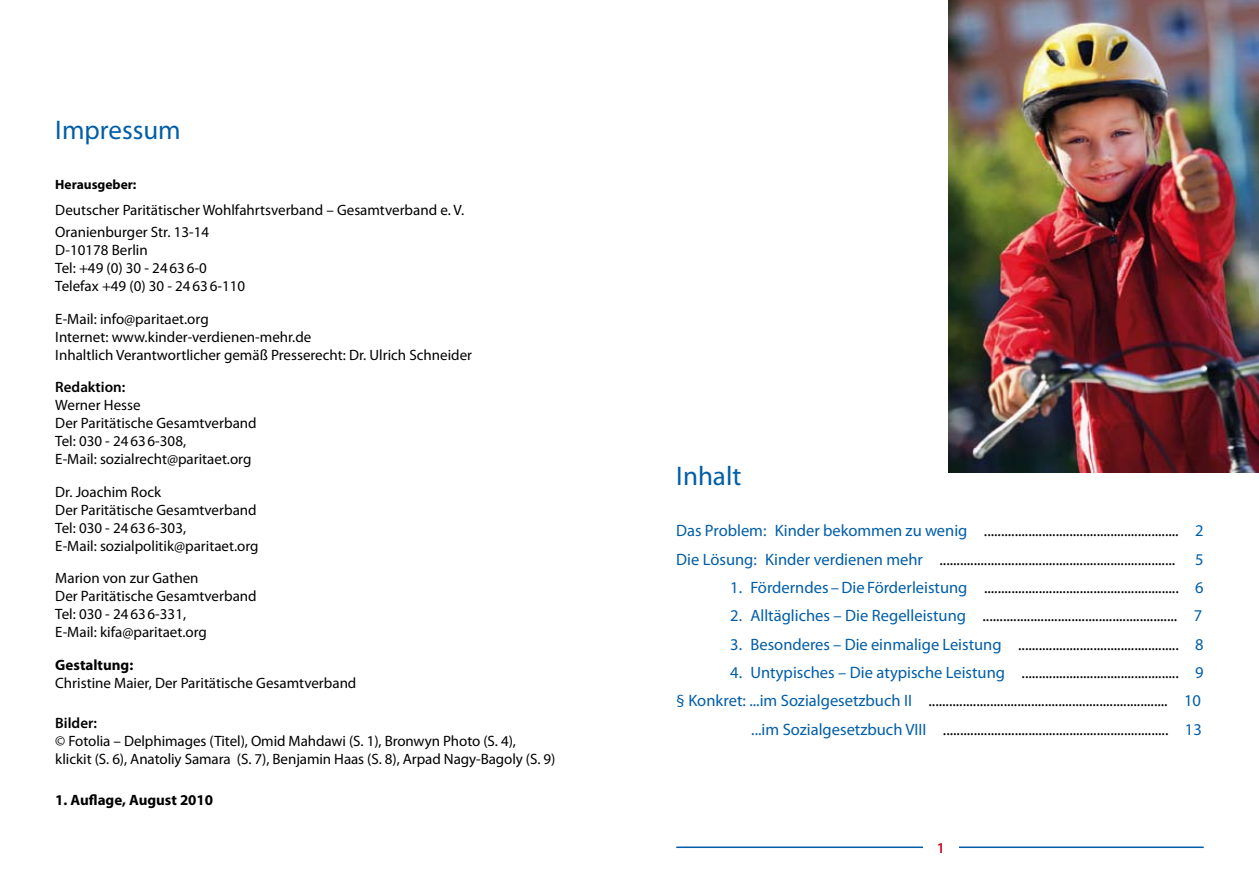
<style>
.page{position:relative;width:1259px;height:893px;background:#fff}
.page>*{position:absolute;margin:0;border:0;box-sizing:border-box;transform-origin:0 0}
.t1{font:27px "Myriad Pro";color:#005ea8}
.t2{font:16.5px/28.3px "Myriad Pro";color:#000}
.t3{font:15px/18px "Myriad Pro";color:#000}
.t4{font:700 15px "Myriad Pro";color:#000}
.t5{font:600 15px "Myriad Pro";color:#000}
.t6{font:600 15px "Myriad Pro";color:#cc051c}
.t7{font:700 13.5px "Myriad Pro";color:#000}
.s1{color:#005ea8}
</style>
<div class="page">
<hr style="left:676px;top:846px;width:527px;height:2px;background:#005ea8">
<div style="left:923px;top:841px;width:35px;height:26px;background:#fff"></div>
<img style="left:948px;top:0;width:311px;height:472px">
<h1 class="t1" style="left:55px;top:114px;width:127px">Impressum</h1>
<p class="t7" style="left:55px;top:175px;width:83px">Herausgeber:</p>
<p class="t3" style="left:55px;top:199px;width:410px;line-height:22.2px">Deutscher Paritätischer Wohlfahrtsverband – Gesamtverband e. V.<br>Oranienburger Str. 13-14</p>
<p class="t3" style="left:55px;top:241px;width:191px">D-10178 Berlin<br>Tel: +49 (0) 30 - 24636-0<br>Telefax +49 (0) 30 - 24636-110</p>
<p class="t3" style="left:55px;top:310px;width:418px">E-Mail: info@paritaet.org<br>Internet: www.kinder-verdienen-mehr.de<br>Inhaltlich Verantwortlicher gemäß Presserecht: Dr. Ulrich Schneider</p>
<p class="t5" style="left:55px;top:378px;width:71px">Redaktion:</p>
<p class="t3" style="left:55px;top:396px;width:203px">Werner Hesse<br>Der Paritätische Gesamtverband<br>Tel: 030 - 24636-308,<br>E-Mail: sozialrecht@paritaet.org</p>
<p class="t3" style="left:55px;top:482px;width:205px">Dr. Joachim Rock<br>Der Paritätische Gesamtverband<br>Tel: 030 - 24636-303,<br>E-Mail: sozialpolitik@paritaet.org</p>
<p class="t3" style="left:55px;top:569px;width:203px">Marion von zur Gathen<br>Der Paritätische Gesamtverband<br>Tel: 030 - 24636-331,<br>E-Mail: kifa@paritaet.org</p>
<p class="t4" style="left:55px;top:655px;width:80px">Gestaltung:</p>
<p class="t3" style="left:55px;top:673px;width:303px">Christine Maier, Der Paritätische Gesamtverband</p>
<p class="t5" style="left:55px;top:714px;width:43px">Bilder:</p>
<p class="t3" style="left:55px;top:732px;width:502px">© Fotolia – Delphimages (Titel), Omid Mahdawi (S. 1), Bronwyn Photo (S. 4), klickit (S. 6), Anatoliy Samara (S. 7), Benjamin Haas (S. 8), Arpad Nagy-Bagoly (S. 9)</p>
<p class="t4" style="left:55px;top:790px;width:159px">1. Auflage, August 2010</p>
<h1 class="t1" style="left:676px;top:459px;width:67px">Inhalt</h1>
<p class="t2" style="left:676px;top:516px;width:529px"><span class="s1">Das Problem: Kinder bekommen zu wenig</span> ......................................................... <span class="s1">2<br>Die Lösung: Kinder verdienen mehr</span> ..................................................................... <span class="s1">5</span></p>
<p class="t2" style="left:730px;top:573px;width:475px"><span class="s1">1. Förderndes – Die Förderleistung</span> ......................................................... <span class="s1">6</span></p>
<p class="t2" style="left:730px;top:601px;width:473px"><span class="s1">2. Alltägliches – Die Regelleistung</span> ......................................................... <span class="s1">7</span></p>
<p class="t2" style="left:730px;top:630px;width:475px"><span class="s1">3. Besonderes – Die einmalige Leistung</span> ............................................... <span class="s1">8</span></p>
<p class="t2" style="left:676px;top:658px;width:529px;text-align:right"><span class="s1">4. Untypisches – Die atypische Leistung</span> .............................................. <span class="s1">9<br>§ Konkret: ...im Sozialgesetzbuch II</span> ...................................................................... <span class="s1">10 ...im Sozialgesetzbuch VIII</span> .................................................................. <span class="s1">13</span></p>
<p class="t6" style="left:937px;top:838px;width:10px">1</p>
</div>
